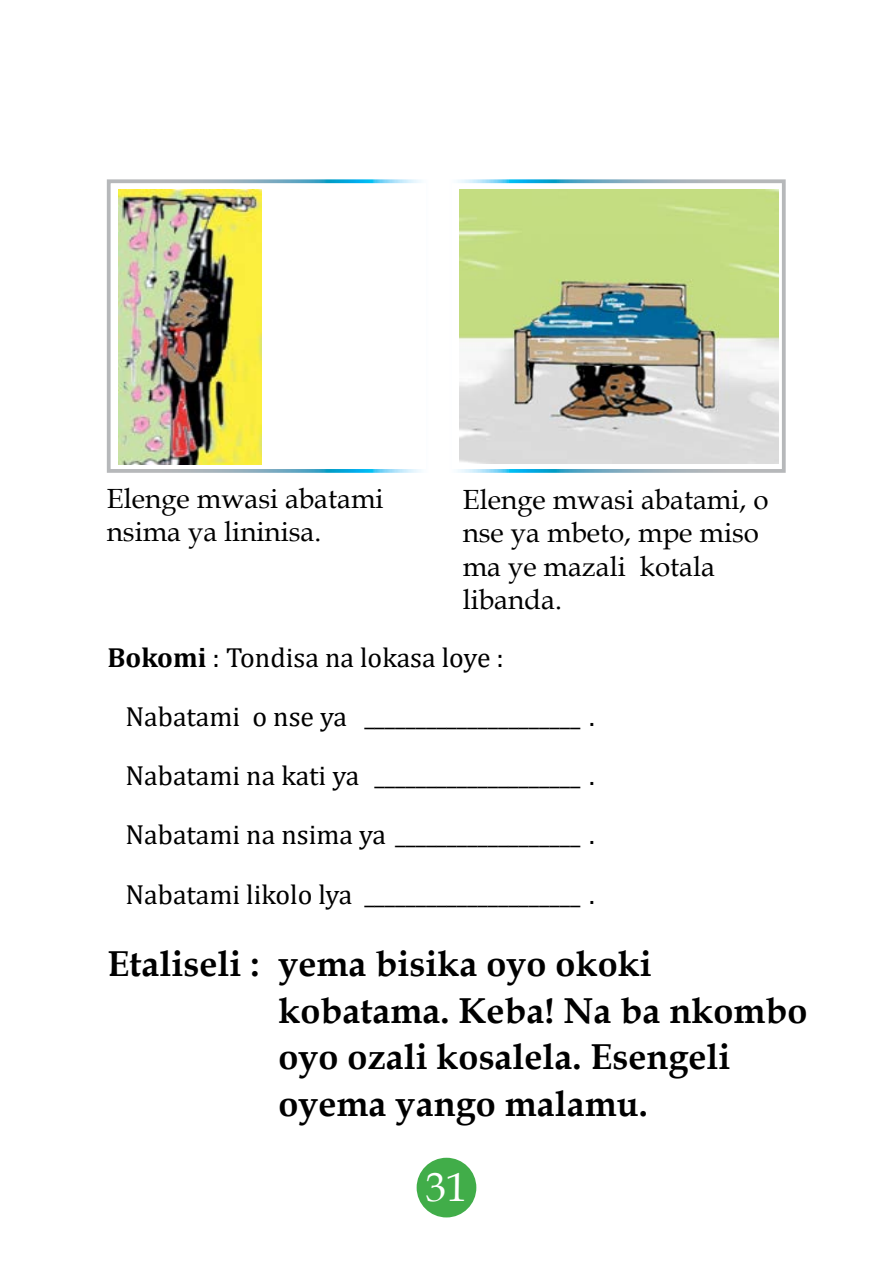
<style>
.page{position:relative;width:893px;height:1263px;background:#fff}
.page>*{position:absolute;margin:0;border:0;box-sizing:border-box;transform-origin:0 0}
.t1{font:41.1px "Book Antiqua";color:#fff}
.t2{font:700 36px/46.7px "Book Antiqua";color:#000}
.t3{font:27.75px/59.2px "Cambria";color:#000}
.t4{font:27.75px/33.3px "Book Antiqua";color:#000}
.s1{font-weight:700}
</style>
<div class="page">
<div style="left:417px;top:1158px;width:59px;height:59px;background:#41ad49;border-radius:50%"></div>
<div style="left:448px;top:179px;width:338px;height:294px;border:4px solid #fff"></div>
<div style="left:107px;top:179px;width:323px;height:294px;border:4px solid #fff"></div>
<img style="left:119px;top:189px;width:143px;height:275px">
<img style="left:459px;top:190px;width:319px;height:273px">
<p class="t4" style="left:107px;top:481px;width:278px">Elenge mwasi abatami nsima ya lininisa.</p>
<p class="t4" style="left:463px;top:482px;width:307px">Elenge mwasi abatami, o nse ya mbeto, mpe miso ma ye mazali kotala libanda.</p>
<p class="t3" style="left:125px;top:628px;width:471px;text-indent:-18px"><span class="s1">Bokomi</span> : Tondisa na lokasa loye :<br>Nabatami o nse ya _____________________ .<br>Nabatami na kati ya ____________________ .<br>Nabatami na nsima ya __________________ .<br>Nabatami likolo lya _____________________ .</p>
<p class="t2" style="left:279px;top:940px;width:531px;text-indent:-171px">Etaliseli : yema bisika oyo okoki kobatama. Keba! Na ba nkombo oyo ozali kosalela. Esengeli oyema yango malamu.</p>
<h1 class="t1" style="left:426px;top:1158px;width:43px">31</h1>
</div>
